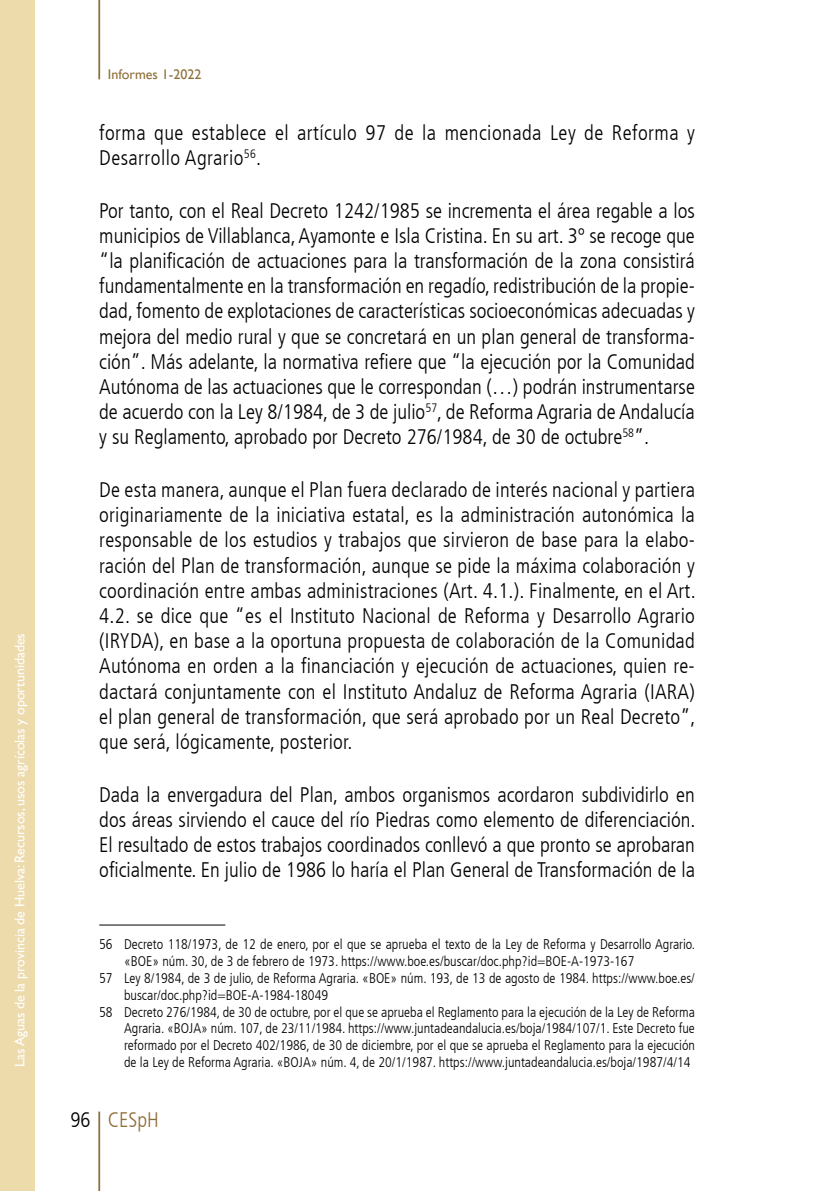
<style>
.page{position:relative;width:819px;height:1191px;background:#fff}
.page>*{position:absolute;margin:0;border:0;box-sizing:border-box;transform-origin:0 0}
.t1{font:300 condensed 21px/25.2px "Frutiger LT";letter-spacing:.01em;color:#000;text-align:justify}
.t2{font:300 condensed 21px "Frutiger LT";color:#8e6e38}
.t3{font:300 condensed 14px "Frutiger LT";color:#000}
.t4{font:14px "Gill Sans";letter-spacing:-.005em;color:#fff}
.t5{font:14px "Gill Sans";color:#8e6e38}
.s1{color:#000}
</style>
<div class="page">
<hr style="left:98px;top:1111px;width:2px;height:80px;background:#8e6e38">
<hr style="left:98px;top:0;width:2px;height:79px;background:#8e6e38">
<div style="left:0;top:0;width:35px;height:1191px;background:#eddbab"></div>
<hr style="left:99px;top:924px;width:126px;height:1px;background:#000">
<p class="t4" style="left:12px;top:1067px;width:435px;rotate:-90deg">Las Aguas de la provincia de Huelva: Recursos, usos agrícolas y oportunidades</p>
<p class="t5" style="left:108px;top:66px;width:95px">Informes 1-2022</p>
<p class="t1" style="left:99px;top:120px;width:597px">forma que establece el artículo 97 de la mencionada Ley de Reforma y<br>Desarrollo Agrario<sup>56</sup>.</p>
<p class="t1" style="left:99px;top:198px;width:597px">Por tanto, con el Real Decreto 1242/1985 se incrementa el área regable a los municipios de Villablanca, Ayamonte e Isla Cristina. En su art. 3º se recoge que “la planificación de actuaciones para la transformación de la zona consistirá fundamentalmente en la transformación en regadío, redistribución de la propie&shy;dad, fomento de explotaciones de características socioeconómicas adecuadas y mejora del medio rural y que se concretará en un plan general de transforma&shy;ción”. Más adelante, la normativa refiere que “la ejecución por la Comunidad Autónoma de las actuaciones que le correspondan (…) podrán instrumentarse de acuerdo con la Ley 8/1984, de 3 de julio<sup>57</sup>, de Reforma Agraria de Andalucía y su Reglamento, aprobado por Decreto 276/1984, de 30 de octubre<sup>58</sup>”.</p>
<p class="t1" style="left:99px;top:477px;width:598px">De esta manera, aunque el Plan fuera declarado de interés nacional y partiera originariamente de la iniciativa estatal, es la administración autonómica la responsable de los estudios y trabajos que sirvieron de base para la elabo&shy;ración del Plan de transformación, aunque se pide la máxima colaboración y coordinación entre ambas administraciones (Art. 4.1.). Finalmente, en el Art.<br>4.2. se dice que “es el Instituto Nacional de Reforma y Desarrollo Agrario (IRYDA), en base a la oportuna propuesta de colaboración de la Comunidad Autónoma en orden a la financiación y ejecución de actuaciones, quien re&shy;dactará conjuntamente con el Instituto Andaluz de Reforma Agraria (IARA) el plan general de transformación, que será aprobado por un Real Decreto”, que será, lógicamente, posterior.</p>
<p class="t1" style="left:99px;top:782px;width:597px">Dada la envergadura del Plan, ambos organismos acordaron subdividirlo en dos áreas sirviendo el cauce del río Piedras como elemento de diferenciación.<br>El resultado de estos trabajos coordinados conllevó a que pronto se aprobaran oficialmente. En julio de 1986 lo haría el Plan General de Transformación de la</p>
<p class="t3" style="left:99px;top:936px;width:597px">56 Decreto 118/1973, de 12 de enero, por el que se aprueba el texto de la Ley de Reforma y Desarrollo Agrario.</p>
<p class="t3" style="left:124px;top:953px;width:512px">«BOE» núm. 30, de 3 de febrero de 1973. https://www.boe.es/buscar/doc.php?id=BOE-A-1973-167</p>
<p class="t3" style="left:99px;top:970px;width:597px">57 Ley 8/1984, de 3 de julio, de Reforma Agraria. «BOE» núm. 193, de 13 de agosto de 1984. https://www.boe.es/</p>
<p class="t3" style="left:124px;top:987px;width:205px">buscar/doc.php?id=BOE-A-1984-18049</p>
<p class="t3" style="left:99px;top:1003px;width:597px">58 Decreto 276/1984, de 30 de octubre, por el que se aprueba el Reglamento para la ejecución de la Ley de Reforma</p>
<p class="t3" style="left:124px;top:1020px;width:572px">Agraria. «BOJA» núm. 107, de 23/11/1984. https://www.juntadeandalucia.es/boja/1984/107/1. Este Decreto fue</p>
<p class="t3" style="left:124px;top:1037px;width:572px">reformado por el Decreto 402/1986, de 30 de diciembre, por el que se aprueba el Reglamento para la ejecución</p>
<p class="t3" style="left:124px;top:1054px;width:568px">de la Ley de Reforma Agraria. «BOJA» núm. 4, de 20/1/1987. https://www.juntadeandalucia.es/boja/1987/4/14</p>
<p class="t2" style="left:70px;top:1108px;width:90px"><span class="s1">96</span> CESpH</p>
</div>
